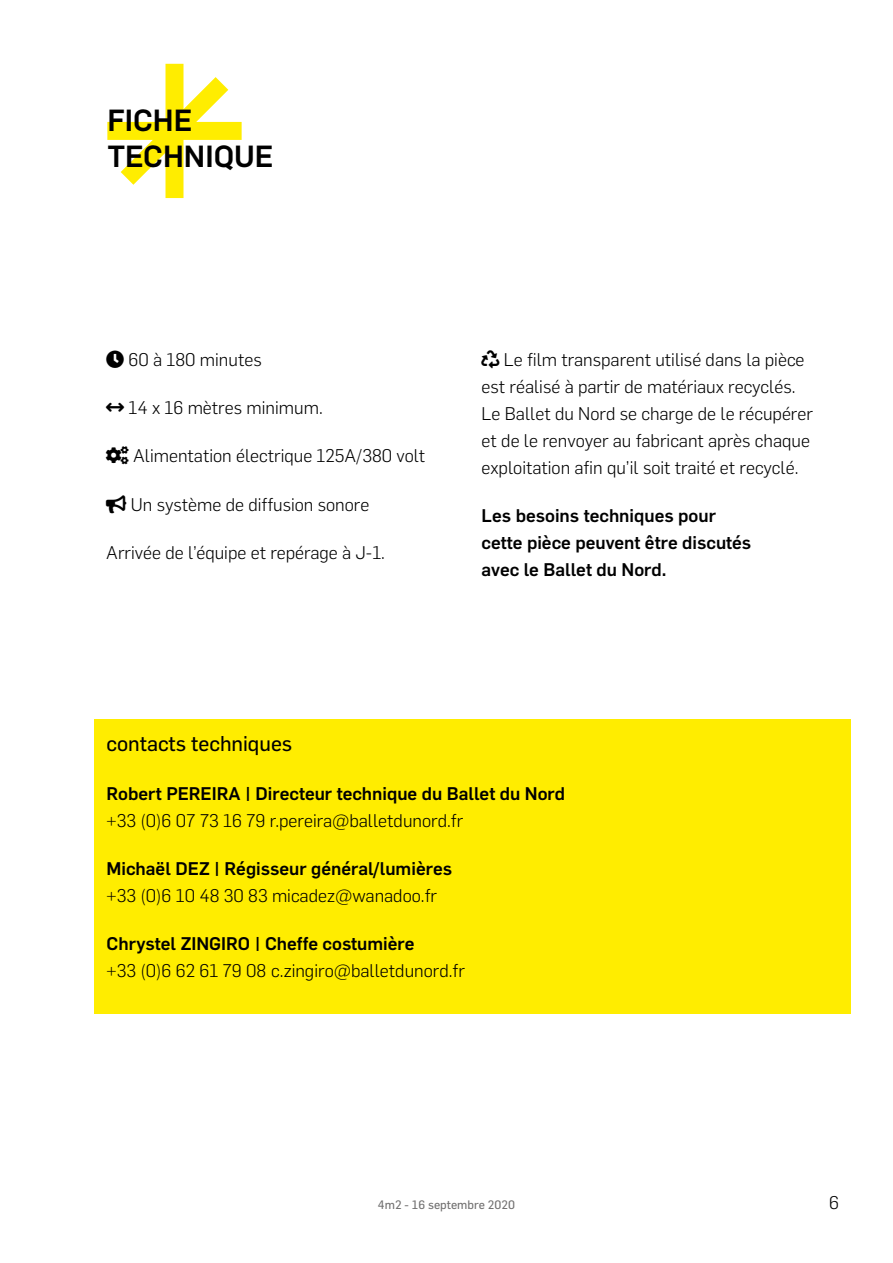
<style>
.page{position:relative;width:893px;height:1263px;background:#fff}
.page>*{position:absolute;margin:0;border:0;box-sizing:border-box;transform-origin:0 0}
.t1{font:500 30px/36px "Flama";color:#000}
.t2{font:21px "Flama Basic";color:#000}
.t3{font:300 18px/27px "Flama";color:#000}
.t4{font:500 18px/27px "Flama";color:#000}
.t5{font:12px "Flama";color:#706f6f}
</style>
<div class="page">
<svg style="left:107px;top:64px;width:135px;height:134px"></svg>
<div style="left:94px;top:719px;width:756px;height:294px;background:#ffed00"></div>
<h1 class="t1" style="left:107px;top:100px;width:168px">FICHE<br>TECHNIQUE</h1>
<p class="t3" style="left:106px;top:345px;width:157px">●□ 60 à 180 minutes</p>
<p class="t3" style="left:106px;top:393px;width:218px">□▲★ 14 x 16 mètres minimum.</p>
<p class="t3" style="left:106px;top:441px;width:320px">□▲ Alimentation électrique 125A/380 volt</p>
<p class="t3" style="left:106px;top:490px;width:265px">◆●●□■ Un système de diffusion sonore</p>
<p class="t3" style="left:106px;top:538px;width:280px">Arrivée de l’équipe et repérage à J-1.</p>
<p class="t3" style="left:482px;top:345px;width:333px">● Le film transparent utilisé dans la pièce est réalisé à partir de matériaux recyclés.<br>Le Ballet du Nord se charge de le récupérer et de le renvoyer au fabricant après chaque exploitation afin qu’il soit traité et recyclé.</p>
<p class="t4" style="left:482px;top:501px;width:271px">Les besoins techniques pour cette pièce peuvent être discutés avec le Ballet du Nord.</p>
<p class="t2" style="left:107px;top:729px;width:187px">contacts techniques</p>
<p class="t4" style="left:107px;top:778px;width:460px">Robert PEREIRA | Directeur technique du Ballet du Nord</p>
<p class="t3" style="left:107px;top:806px;width:358px">+33 (0)6 07 73 16 79 r.pereira@balletdunord.fr</p>
<p class="t4" style="left:107px;top:854px;width:347px">Michaël DEZ | Régisseur général/lumières</p>
<p class="t3" style="left:107px;top:881px;width:332px">+33 (0)6 10 48 30 83 micadez@wanadoo.fr</p>
<p class="t4" style="left:107px;top:929px;width:310px">Chrystel ZINGIRO | Cheffe costumière</p>
<p class="t3" style="left:107px;top:956px;width:360px">+33 (0)6 62 61 79 08 c.zingiro@balletdunord.fr</p>
<p class="t5" style="left:378px;top:1197px;width:139px">4m2 - 16 septembre 2020</p>
<p class="t3" style="left:829px;top:1188px;width:11px">6</p>
</div>
